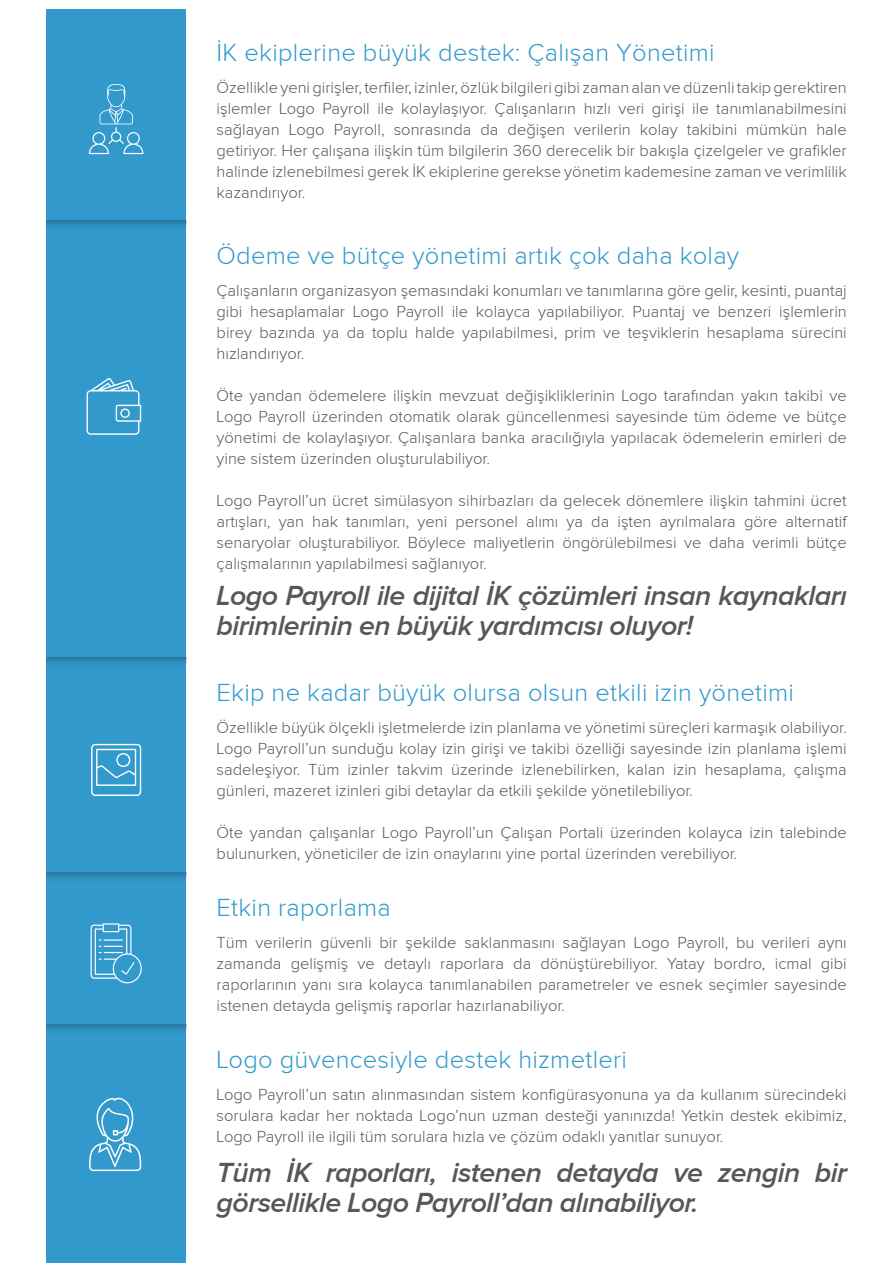
<style>
.page{position:relative;width:893px;height:1263px;background:#fff}
.page>*{position:absolute;margin:0;border:0;box-sizing:border-box;transform-origin:0 0}
.t1{font:italic 600 28.5px/30px "Proxima Nova";letter-spacing:-.02em;color:#575756}
.t2{font:300 25.5px "Proxima Nova";letter-spacing:.01em;color:#3199cc}
.t3{font:300 16.5px/21px "Proxima Nova";color:#575756;text-align:justify}
</style>
<div class="page">
<div style="left:46px;top:9px;width:140px;height:1254px;background:#3199cc"></div>
<svg style="left:87px;top:378px;width:54px;height:57px"></svg>
<svg style="left:91px;top:744px;width:50px;height:52px"></svg>
<svg style="left:91px;top:923px;width:51px;height:60px"></svg>
<svg style="left:89px;top:1097px;width:52px;height:74px"></svg>
<svg style="left:89px;top:84px;width:54px;height:70px"></svg>
<h2 class="t2" style="left:217px;top:38px;width:500px">İK ekiplerine büyük destek: Çalışan Yönetimi</h2>
<p class="t3" style="left:217px;top:77px;width:632px">Özellikle yeni girişler, terfiler, izinler, özlük bilgileri gibi zaman alan ve düzenli takip gerektiren işlemler Logo Payroll ile kolaylaşıyor. Çalışanların hızlı veri girişi ile tanımlanabilmesini sağlayan Logo Payroll, sonrasında da değişen verilerin kolay takibini mümkün hale getiriyor. Her çalışana ilişkin tüm bilgilerin 360 derecelik bir bakışla çizelgeler ve grafikler halinde izlenebilmesi gerek İK ekiplerine gerekse yönetim kademesine zaman ve verimlilik kazandırıyor.</p>
<h2 class="t2" style="left:217px;top:242px;width:524px">Ödeme ve bütçe yönetimi artık çok daha kolay</h2>
<p class="t3" style="left:217px;top:280px;width:632px">Çalışanların organizasyon şemasındaki konumları ve tanımlarına göre gelir, kesinti, puantaj gibi hesaplamalar Logo Payroll ile kolayca yapılabiliyor. Puantaj ve benzeri işlemlerin birey bazında ya da toplu halde yapılabilmesi, prim ve teşviklerin hesaplama sürecini hızlandırıyor.</p>
<p class="t3" style="left:217px;top:385px;width:632px">Öte yandan ödemelere ilişkin mevzuat değişikliklerinin Logo tarafından yakın takibi ve Logo Payroll üzerinden otomatik olarak güncellenmesi sayesinde tüm ödeme ve bütçe yönetimi de kolaylaşıyor. Çalışanlara banka aracılığıyla yapılacak ödemelerin emirleri de yine sistem üzerinden oluşturulabiliyor.</p>
<p class="t3" style="left:217px;top:490px;width:632px">Logo Payroll’un ücret simülasyon sihirbazları da gelecek dönemlere ilişkin tahmini ücret artışları, yan hak tanımları, yeni personel alımı ya da işten ayrılmalara göre alternatif senaryolar oluşturabiliyor. Böylece maliyetlerin öngörülebilmesi ve daha verimli bütçe çalışmalarının yapılabilmesi sağlanıyor.</p>
<h1 class="t1" style="left:217px;top:580px;width:632px">Logo Payroll ile dijital İK çözümleri insan kaynakları birimlerinin en büyük yardımcısı oluyor!</h1>
<h2 class="t2" style="left:217px;top:679px;width:579px">Ekip ne kadar büyük olursa olsun etkili izin yönetimi</h2>
<p class="t3" style="left:217px;top:717px;width:632px">Özellikle büyük ölçekli işletmelerde izin planlama ve yönetimi süreçleri karmaşık olabiliyor.<br>Logo Payroll’un sunduğu kolay izin girişi ve takibi özelliği sayesinde izin planlama işlemi sadeleşiyor. Tüm izinler takvim üzerinde izlenebilirken, kalan izin hesaplama, çalışma günleri, mazeret izinleri gibi detaylar da etkili şekilde yönetilebiliyor.</p>
<p class="t3" style="left:217px;top:822px;width:632px">Öte yandan çalışanlar Logo Payroll’un Çalışan Portali üzerinden kolayca izin talebinde bulunurken, yöneticiler de izin onaylarını yine portal üzerinden verebiliyor.</p>
<h2 class="t2" style="left:217px;top:894px;width:176px">Etkin raporlama</h2>
<p class="t3" style="left:217px;top:932px;width:632px">Tüm verilerin güvenli bir şekilde saklanmasını sağlayan Logo Payroll, bu verileri aynı zamanda gelişmiş ve detaylı raporlara da dönüştürebiliyor. Yatay bordro, icmal gibi raporlarının yanı sıra kolayca tanımlanabilen parametreler ve esnek seçimler sayesinde istenen detayda gelişmiş raporlar hazırlanabiliyor.</p>
<h2 class="t2" style="left:217px;top:1045px;width:412px">Logo güvencesiyle destek hizmetleri</h2>
<p class="t3" style="left:217px;top:1084px;width:632px">Logo Payroll’un satın alınmasından sistem konfigürasyonuna ya da kullanım sürecindeki sorulara kadar her noktada Logo’nun uzman desteği yanınızda! Yetkin destek ekibimiz, Logo Payroll ile ilgili tüm sorulara hızla ve çözüm odaklı yanıtlar sunuyor.</p>
<h1 class="t1" style="left:217px;top:1157px;width:632px">Tüm İK raporları, istenen detayda ve zengin bir görsellikle Logo Payroll’dan alınabiliyor.</h1>
</div>
